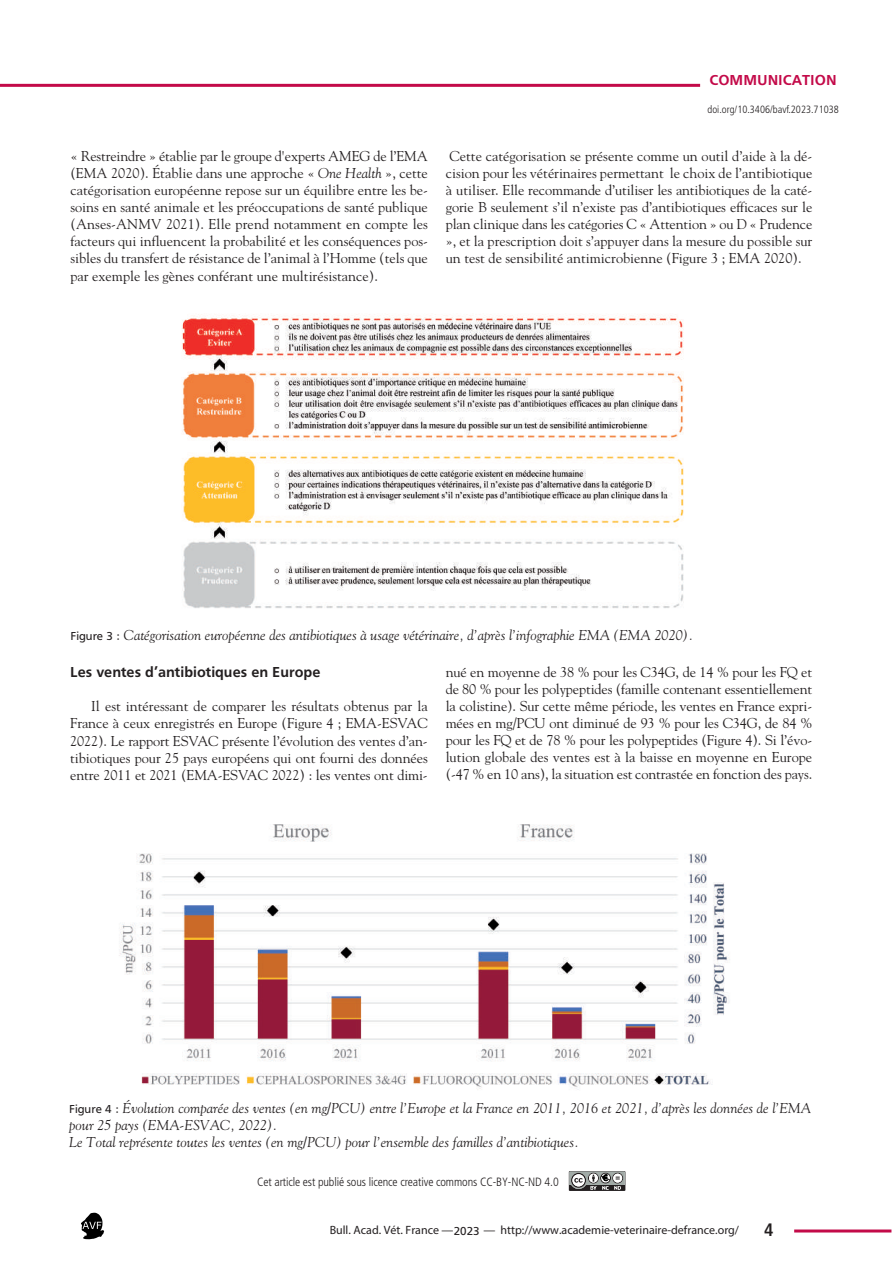
<style>
.page{position:relative;width:893px;height:1263px;background:#fff}
.page>*{position:absolute;margin:0;border:0;box-sizing:border-box;transform-origin:0 0}
.t1{font:700 condensed 18px "Frutiger";color:#231f20}
.t2{font:700 15px "Frutiger";color:#231f20}
.t3{font:700 15px "Frutiger";color:#c30a49}
.t4{font:14.25px/17.1px "Goudy";color:#231f20;text-align:justify}
.t5{font:italic 14.25px/17.1px "Goudy";color:#231f20}
.t6{font:300 12px "Frutiger";color:#231f20}
.t7{font:300 condensed 12px "Frutiger";letter-spacing:-.01em;color:#231f20}
.t8{font:12px "Frutiger";color:#231f20}
.t9{font:300 condensed 10.5px "Frutiger";color:#231f20}
.s1{font-style:italic}
.s2{font-family:"Frutiger";font-style:normal;font-size:12px}
.s3{font-style:normal}
</style>
<div class="page">
<hr style="left:0;top:84px;width:700px;height:3px;background:#c30a49">
<hr style="left:794px;top:1229px;width:97px;height:3px;background:#c30a49">
<svg style="left:81px;top:1212px;width:23px;height:27px"></svg>
<svg style="left:569px;top:1171px;width:56px;height:20px"></svg>
<img style="left:119px;top:824px;width:611px;height:266px">
<img style="left:182px;top:314px;width:502px;height:294px">
<p class="t3" style="left:709px;top:71px;width:129px">COMMUNICATION</p>
<p class="t9" style="left:708px;top:105px;width:133px">doi.org/10.3406/bavf.2023.71038</p>
<p class="t4" style="left:70px;top:147px;width:359px">« Restreindre » établie par le groupe d'experts AMEG de l’EMA (EMA 2020). Établie dans une approche « <span class="s1">One Health</span> », cette catégorisation européenne repose sur un équilibre entre les be&shy;soins en santé animale et les préoccupations de santé publique (Anses-ANMV 2021). Elle prend notamment en compte les facteurs qui influencent la probabilité et les conséquences pos&shy;sibles du transfert de résistance de l’animal à l’Homme (tels que par exemple les gènes conférant une multirésistance).</p>
<p class="t4" style="left:446px;top:147px;width:368px">Cette catégorisation se présente comme un outil d’aide à la dé&shy;cision pour les vétérinaires permettant le choix de l’antibiotique à utiliser. Elle recommande d’utiliser les antibiotiques de la caté&shy;gorie B seulement s’il n’existe pas d’antibiotiques efficaces sur le plan clinique dans les catégories C « Attention » ou D « Prudence », et la prescription doit s’appuyer dans la mesure du possible sur un test de sensibilité antimicrobienne (Figure 3 ; EMA 2020).</p>
<p class="t5" style="left:71px;top:627px;width:624px"><span class="s2">Figure 3</span> <span class="s3">:</span> Catégorisation européenne des antibiotiques à usage vétérinaire, d’après l’infographie EMA (EMA 2020).</p>
<p class="t2" style="left:70px;top:663px;width:252px">Les ventes d’antibiotiques en Europe</p>
<p class="t4" style="left:70px;top:698px;width:359px;text-indent:21px">Il est intéressant de comparer les résultats obtenus par la France à ceux enregistrés en Europe (Figure 4 ; EMA-ESVAC 2022). Le rapport ESVAC présente l’évolution des ventes d’an&shy;tibiotiques pour 25 pays européens qui ont fourni des données entre 2011 et 2021 (EMA-ESVAC 2022) : les ventes ont dimi-</p>
<p class="t4" style="left:446px;top:663px;width:368px">nué en moyenne de 38 % pour les C34G, de 14 % pour les FQ et de 80 % pour les polypeptides (famille contenant essentiellement la colistine). Sur cette même période, les ventes en France expri&shy;mées en mg/PCU ont diminué de 93 % pour les C34G, de 84 % pour les FQ et de 78 % pour les polypeptides (Figure 4). Si l’évo&shy;lution globale des ventes est à la baisse en moyenne en Europe (-47 % en 10 ans), la situation est contrastée en fonction des pays.</p>
<p class="t5" style="left:69px;top:1099px;width:743px"><span class="s2">Figure 4</span> <span class="s3">:</span> Évolution comparée des ventes (en mg/PCU) entre l’Europe et la France en 2011, 2016 et 2021, d’après les données de l’EMA pour 25 pays (EMA-ESVAC, 2022).<br>Le Total représente toutes les ventes (en mg/PCU) pour l’ensemble des familles d’antibiotiques.</p>
<p class="t7" style="left:257px;top:1177px;width:303px">Cet article est publié sous licence creative commons CC-BY-NC-ND 4.0</p>
<p class="t6" style="left:330px;top:1225px;width:411px">Bull. Acad. Vét. France — 2022 — http://www.academie-veterinaire-defrance.org/</p>
<p class="t8" style="left:454px;top:1223px;width:27px">2023</p>
<p class="t1" style="left:764px;top:1222px;width:11px">4</p>
</div>
